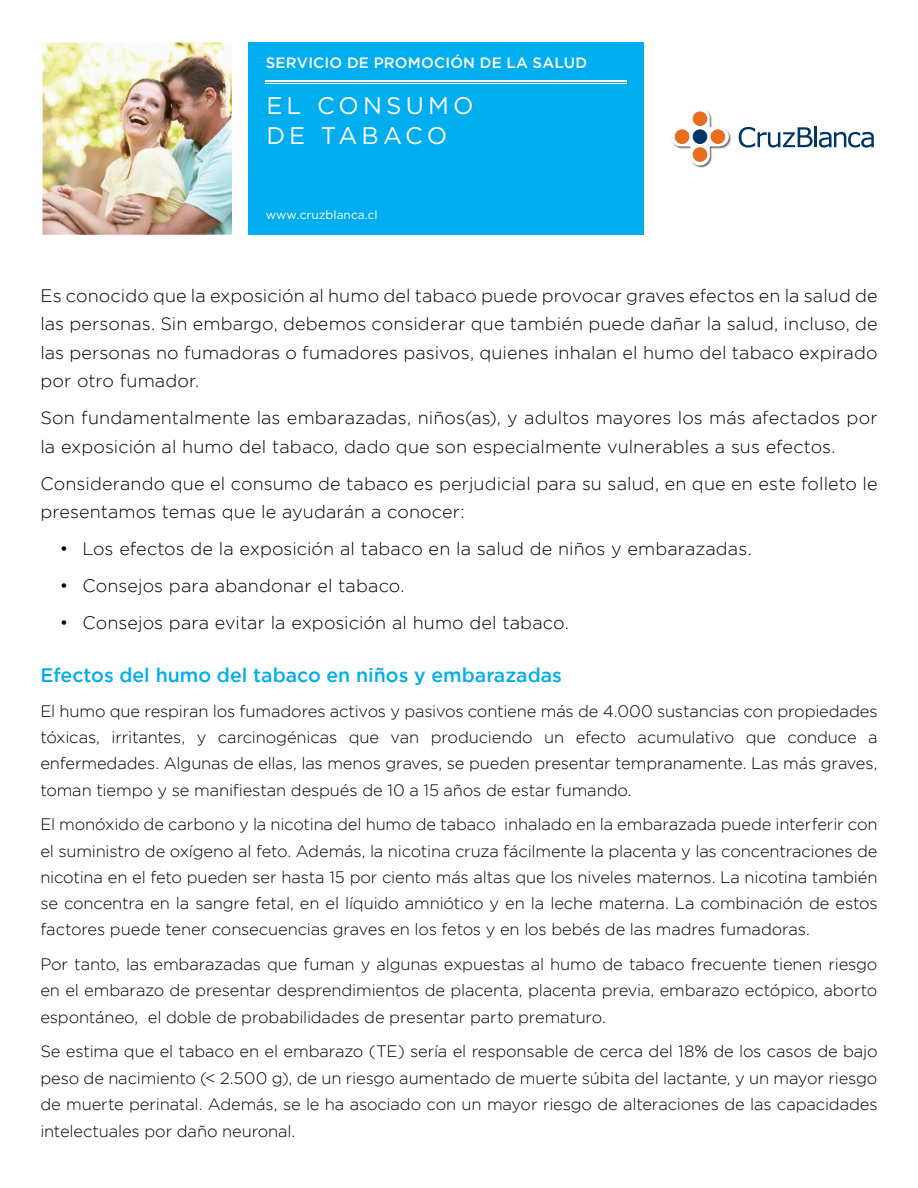
<style>
.page{position:relative;width:918px;height:1188px;background:#fff}
.page>*{position:absolute;margin:0;border:0;box-sizing:border-box;transform-origin:0 0}
.t1{font:24px/30px "Gotham";letter-spacing:.175em;color:#fff}
.t2{font:500 19.5px "Gotham";color:#00aeef}
.t3{font:300 18px/28.5px "Gotham";letter-spacing:.005em;color:#000}
.t4{font:300 16.5px/26.2px "Gotham";letter-spacing:-.01em;color:#000;text-align:justify}
.t5{font:500 15px "Gotham";letter-spacing:.015em;color:#fff}
.t6{font:12px "Gotham";color:#fff}
</style>
<div class="page">
<div style="left:249px;top:43px;width:395px;height:192px;background:#00aeef"></div>
<hr style="left:266px;top:80px;width:361px;height:1px;background:#fff">
<hr style="left:266px;top:83px;width:361px;height:1px;background:#fff">
<img style="left:43px;top:43px;width:189px;height:192px">
<img style="left:694px;top:131px;width:37px;height:37px">
<svg style="left:672px;top:110px;width:56px;height:55px"></svg>
<div style="left:693px;top:130px;width:14px;height:14px;background:#003568;border-radius:50%"></div>
<div style="left:693px;top:129px;width:14px;height:15px;border:1px solid #003568;border-radius:50%"></div>
<div style="left:675px;top:130px;width:14px;height:14px;background:#e86d1f;border-radius:50%"></div>
<div style="left:675px;top:129px;width:14px;height:15px;border:1px solid #e86d1f;border-radius:50%"></div>
<div style="left:711px;top:130px;width:14px;height:13px;background:#e86d1f;border-radius:50%"></div>
<div style="left:711px;top:129px;width:14px;height:15px;border:1px solid #e86d1f;border-radius:50%"></div>
<div style="left:693px;top:112px;width:14px;height:14px;background:#e86d1f;border-radius:50%"></div>
<div style="left:693px;top:111px;width:14px;height:15px;border:1px solid #e86d1f;border-radius:50%"></div>
<div style="left:693px;top:148px;width:14px;height:13px;background:#e86d1f;border-radius:50%"></div>
<div style="left:693px;top:147px;width:14px;height:15px;border:1px solid #e86d1f;border-radius:50%"></div>
<svg style="left:739px;top:127px;width:74px;height:21px"></svg>
<hr style="left:814px;top:126px;width:3px;height:21px;background:#003568">
<svg style="left:819px;top:132px;width:55px;height:16px"></svg>
<p class="t5" style="left:266px;top:53px;width:323px">SERVICIO DE PROMOCIÓN DE LA SALUD</p>
<h1 class="t1" style="left:266px;top:90px;width:209px">El consumo de tabaco</h1>
<p class="t6" style="left:266px;top:207px;width:113px">www.cruzblanca.cl</p>
<p class="t3" style="left:40px;top:280px;width:839px;text-align:justify">Es conocido que la exposición al humo del tabaco puede provocar graves efectos en la salud de las personas. Sin embargo, debemos considerar que también puede dañar la salud, incluso, de las personas no fumadoras o fumadores pasivos, quienes inhalan el humo del tabaco expirado por otro fumador.</p>
<p class="t3" style="left:40px;top:403px;width:839px">Son fundamentalmente las embarazadas, niños(as), y adultos mayores los más afectados por la exposición al humo del tabaco, dado que son especialmente vulnerables a sus efectos.</p>
<p class="t3" style="left:40px;top:468px;width:839px">Considerando que el consumo de tabaco es perjudicial para su salud, en que en este folleto le presentamos temas que le ayudarán a conocer:</p>
<p class="t3" style="left:60px;top:534px;width:693px">• Los efectos de la exposición al tabaco en la salud de niños y embarazadas.</p>
<p class="t3" style="left:60px;top:571px;width:346px">• Consejos para abandonar el tabaco.</p>
<p class="t3" style="left:60px;top:608px;width:510px">• Consejos para evitar la exposición al humo del tabaco.</p>
<p class="t2" style="left:40px;top:663px;width:523px">Efectos del humo del tabaco en niños y embarazadas</p>
<p class="t4" style="left:40px;top:698px;width:839px">El humo que respiran los fumadores activos y pasivos contiene más de 4.000 sustancias con propiedades tóxicas, irritantes, y carcinogénicas que van produciendo un efecto acumulativo que conduce a enfermedades. Algunas de ellas, las menos graves, se pueden presentar tempranamente. Las más graves, toman tiempo y se manifiestan después de 10 a 15 años de estar fumando.</p>
<p class="t4" style="left:40px;top:811px;width:839px">El monóxido de carbono y la nicotina del humo de tabaco inhalado en la embarazada puede interferir con el suministro de oxígeno al feto. Además, la nicotina cruza fácilmente la placenta y las concentraciones de nicotina en el feto pueden ser hasta 15 por ciento más altas que los niveles maternos. La nicotina también se concentra en la sangre fetal, en el líquido amniótico y en la leche materna. La combinación de estos factores puede tener consecuencias graves en los fetos y en los bebés de las madres fumadoras.</p>
<p class="t4" style="left:40px;top:951px;width:839px">Por tanto, las embarazadas que fuman y algunas expuestas al humo de tabaco frecuente tienen riesgo en el embarazo de presentar desprendimientos de placenta, placenta previa, embarazo ectópico, aborto espontáneo, el doble de probabilidades de presentar parto prematuro.</p>
<p class="t4" style="left:40px;top:1038px;width:839px">Se estima que el tabaco en el embarazo (TE) sería el responsable de cerca del 18% de los casos de bajo peso de nacimiento (&lt; 2.500 g), de un riesgo aumentado de muerte súbita del lactante, y un mayor riesgo de muerte perinatal. Además, se le ha asociado con un mayor riesgo de alteraciones de las capacidades intelectuales por daño neuronal.</p>
</div>
